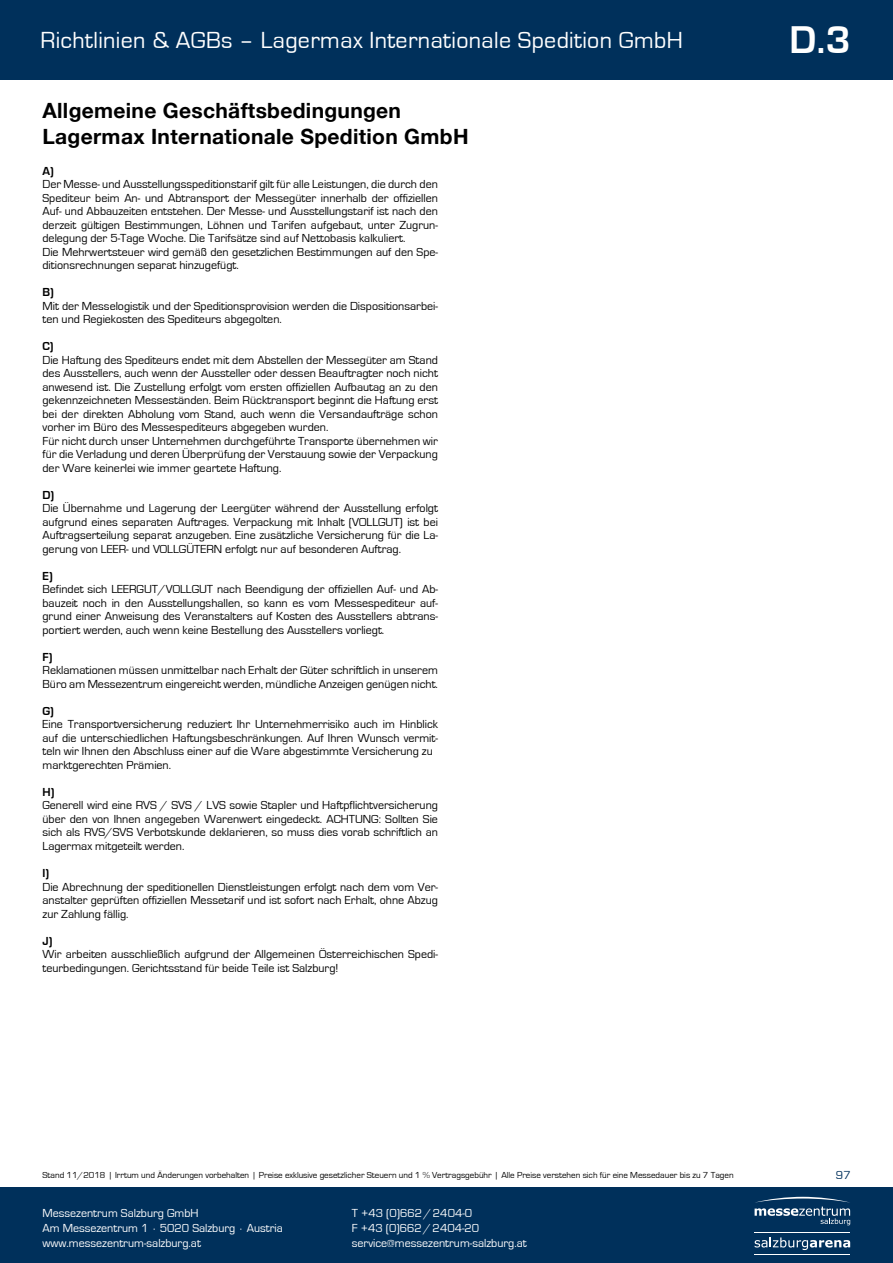
<style>
.page{position:relative;width:893px;height:1263px;background:#fff}
.page>*{position:absolute;margin:0;border:0;box-sizing:border-box;transform-origin:0 0}
.t1{font:700 39.9px "Eurostile";color:#fff}
.t2{font:24px "Eurostile";letter-spacing:.015em;color:#fff}
.t3{font:700 21px/25.5px "Helvetica Neue";letter-spacing:.015em;color:#000}
.t4{font:12px/13.5px "Eurostile";color:#000}
.t5{font:12px/15px "Eurostile";color:#fff}
.t6{font:700 12px "Eurostile";color:#000}
.t7{font:12px "Eurostile";color:#00305b}
.t8{font:9px "Eurostile";color:#000}
</style>
<div class="page">
<div style="left:0;top:0;width:893px;height:79px;background:#00305b"></div>
<div style="left:0;top:1187px;width:893px;height:76px;background:#00305b"></div>
<hr style="left:755px;top:1232px;width:95px;height:1px;background:#fff">
<hr style="left:755px;top:1254px;width:95px;height:1px;background:#fff">
<svg style="left:755px;top:1237px;width:95px;height:13px"></svg>
<svg style="left:754px;top:1197px;width:96px;height:28px"></svg>
<h2 class="t2" style="left:40px;top:27px;width:644px">Richtlinien &amp; AGBs – Lagermax Internationale Spedition GmbH</h2>
<h3 class="t3" style="left:43px;top:99px;width:428px">Allgemeine Geschäftsbedingungen<br>Lagermax Internationale Spedition GmbH</h3>
<p class="t6" style="left:43px;top:164px;width:13px">A)</p>
<p class="t4" style="left:43px;top:178px;width:397px">Der Messe- und Ausstellungsspeditionstarif gilt für alle Leistungen, die durch den Spediteur beim An- und Abtransport der Messegüter innerhalb der offiziellen Auf- und Abbauzeiten entstehen. Der Messe- und Ausstellungstarif ist nach den derzeit gültigen Bestimmungen, Löhnen und Tarifen aufgebaut, unter Zugrun&shy;delegung der 5-Tage Woche. Die Tarifsätze sind auf Nettobasis kalkuliert.<br>Die Mehrwertsteuer wird gemäß den gesetzlichen Bestimmungen auf den Spe&shy;ditionsrechnungen separat hinzugefügt.</p>
<p class="t6" style="left:43px;top:286px;width:13px">B)</p>
<p class="t4" style="left:43px;top:299px;width:397px">Mit der Messelogistik und der Speditionsprovision werden die Dispositionsarbei&shy;ten und Regiekosten des Spediteurs abgegolten.</p>
<p class="t6" style="left:43px;top:340px;width:13px">C)</p>
<p class="t4" style="left:43px;top:353px;width:397px">Die Haftung des Spediteurs endet mit dem Abstellen der Messegüter am Stand des Ausstellers, auch wenn der Aussteller oder dessen Beauftragter noch nicht anwesend ist. Die Zustellung erfolgt vom ersten offiziellen Aufbautag an zu den gekennzeichneten Messeständen. Beim Rücktransport beginnt die Haftung erst bei der direkten Abholung vom Stand, auch wenn die Versandaufträge schon vorher im Büro des Messespediteurs abgegeben wurden.<br>Für nicht durch unser Unternehmen durchgeführte Transporte übernehmen wir für die Verladung und deren Überprüfung der Verstauung sowie der Verpackung der Ware keinerlei wie immer geartete Haftung.</p>
<p class="t6" style="left:43px;top:488px;width:13px">D)</p>
<p class="t4" style="left:43px;top:502px;width:397px;text-align:justify">Die Übernahme und Lagerung der Leergüter während der Ausstellung erfolgt aufgrund eines separaten Auftrages. Verpackung mit Inhalt (VOLLGUT) ist bei Auftragserteilung separat anzugeben. Eine zusätzliche Versicherung für die La&shy;gerung von LEER- und VOLLGÜTERN erfolgt nur auf besonderen Auftrag.</p>
<p class="t6" style="left:43px;top:569px;width:12px">E)</p>
<p class="t4" style="left:43px;top:583px;width:397px;text-align:justify">Befindet sich LEERGUT/VOLLGUT nach Beendigung der offiziellen Auf- und Ab&shy;bauzeit noch in den Ausstellungshallen, so kann es vom Messespediteur auf&shy;grund einer Anweisung des Veranstalters auf Kosten des Ausstellers abtrans&shy;portiert werden, auch wenn keine Bestellung des Ausstellers vorliegt.</p>
<p class="t6" style="left:43px;top:650px;width:11px">F)</p>
<p class="t4" style="left:43px;top:664px;width:397px">Reklamationen müssen unmittelbar nach Erhalt der Güter schriftlich in unserem<br>Büro am Messezentrum eingereicht werden, mündliche Anzeigen genügen nicht.</p>
<p class="t6" style="left:43px;top:704px;width:13px">G)</p>
<p class="t4" style="left:43px;top:718px;width:397px">Eine Transportversicherung reduziert Ihr Unternehmerrisiko auch im Hinblick auf die unterschiedlichen Haftungsbeschränkungen. Auf Ihren Wunsch vermit&shy;teln wir Ihnen den Abschluss einer auf die Ware abgestimmte Versicherung zu marktgerechten Prämien.</p>
<p class="t6" style="left:43px;top:785px;width:13px">H)</p>
<p class="t4" style="left:43px;top:799px;width:397px;text-align:justify">Generell wird eine RVS / SVS / LVS sowie Stapler und Haftpflichtversicherung über den von Ihnen angegeben Warenwert eingedeckt. ACHTUNG: Sollten Sie sich als RVS/SVS Verbotskunde deklarieren, so muss dies vorab schriftlich an Lagermax mitgeteilt werden.</p>
<p class="t6" style="left:43px;top:866px;width:8px">I)</p>
<p class="t4" style="left:43px;top:880px;width:397px;text-align:justify">Die Abrechnung der speditionellen Dienstleistungen erfolgt nach dem vom Ver&shy;anstalter geprüften offiziellen Messetarif und ist sofort nach Erhalt, ohne Abzug zur Zahlung fällig.</p>
<p class="t6" style="left:43px;top:934px;width:11px">J)</p>
<p class="t4" style="left:43px;top:947px;width:397px">Wir arbeiten ausschließlich aufgrund der Allgemeinen Österreichischen Spedi&shy;teurbedingungen. Gerichtsstand für beide Teile ist Salzburg!</p>
<h1 class="t1" style="left:789px;top:18px;width:63px">D.3</h1>
<p class="t8" style="left:43px;top:1170px;width:693px">Stand 11/2018 | Irrtum und Änderungen vorbehalten | Preise exklusive gesetzlicher Steuern und 1 % Vertragsgebühr | Alle Preise verstehen sich für eine Messedauer bis zu 7 Tagen</p>
<p class="t7" style="left:836px;top:1168px;width:16px">97</p>
<p class="t5" style="left:42px;top:1206px;width:242px">Messezentrum Salzburg GmbH<br>Am Messezentrum 1 ∙ 5020 Salzburg ∙ Austria www.messezentrum-salzburg.at</p>
<p class="t5" style="left:352px;top:1206px;width:176px">T +43 (0)662/2404-0<br>F +43 (0)662/2404-20 service@messezentrum-salzburg.at</p>
</div>
